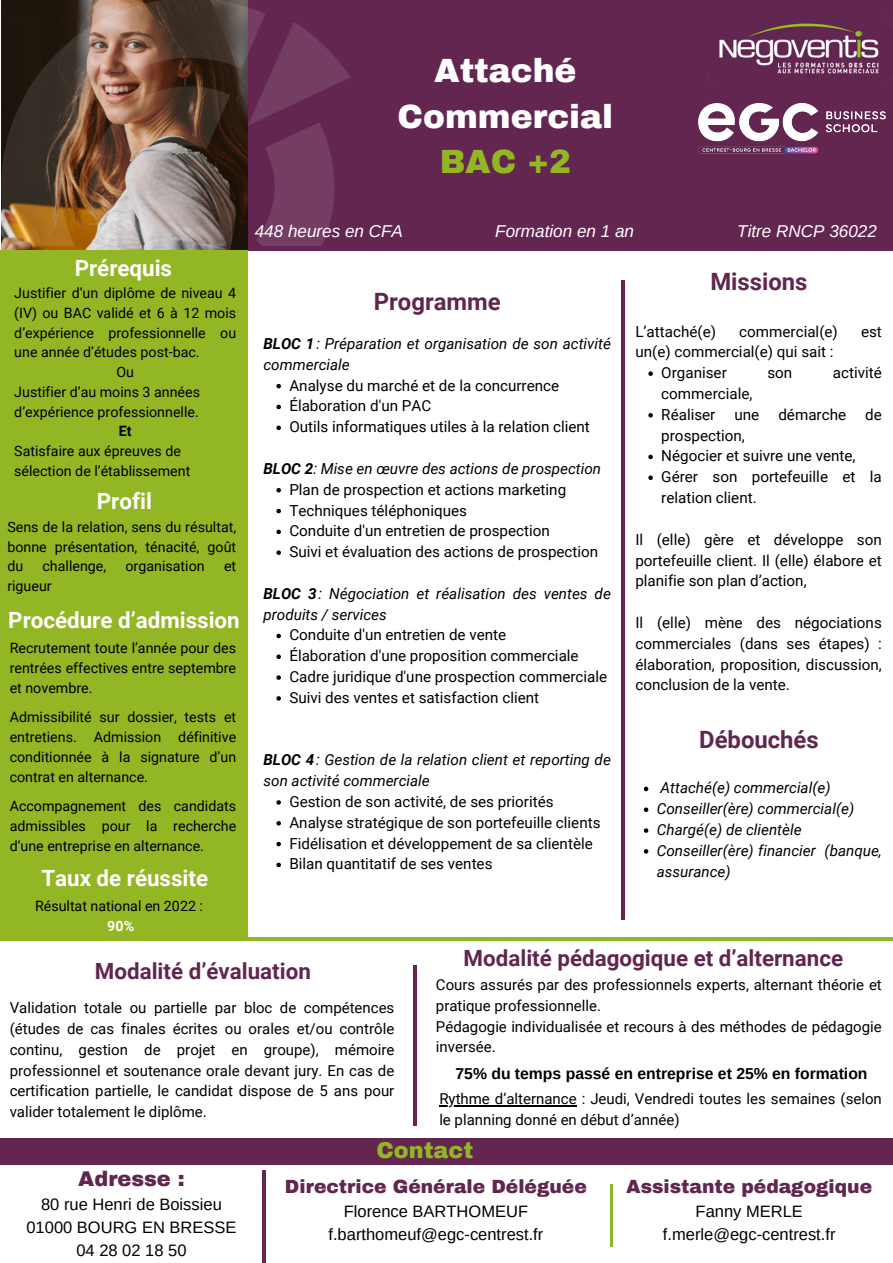
<style>
.page{position:relative;width:893px;height:1263px;background:#fff}
.page>*{position:absolute;margin:0;border:0;box-sizing:border-box;transform-origin:0 0}
.t1{font:900 32.85px/45.6px "Archivo";color:#fff;text-align:center}
.t2{font:900 32.85px "Archivo";color:#93b624}
.t3{font:700 23.85px "Roboto";color:#612650}
.t4{font:700 22.35px "Roboto";color:#612650}
.t5{font:700 22.35px "Roboto";color:#fff}
.t6{font:900 22.35px "Archivo";color:#93b624}
.t7{font:900 20.85px "Archivo";color:#612650}
.t8{font:900 18.67px "Archivo";color:#612650}
.t9{font:italic 17.1px "Arimo";color:#fff}
.t10{font:16.5px "Arimo";color:#000}
.t11{font:700 15.75px "Arimo";color:#000}
.t12{font:15.23px/20.9px "Roboto";color:#000;text-align:justify}
.t13{font:italic 15.23px/20.9px "Roboto";color:#000}
.t14{font:15px/20.9px "Roboto";color:#000}
.t15{font:14.25px/19.6px "Roboto";color:#000;text-align:justify}
.t16{font:700 14.25px "Roboto";color:#fff}
.t17{font:700 14.25px "Roboto";color:#000}
.s1{font-weight:700}
</style>
<div class="page">
<div style="left:236px;top:0;width:657px;height:250px;background:#622651"></div>
<img style="left:2px;top:0;width:348px;height:246px">
<hr style="left:621px;top:280px;width:4px;height:639px;background:#622651">
<div style="left:0;top:250px;width:247px;height:689px;background:#93b624"></div>
<svg style="left:648px;top:371px;width:5px;height:5px"></svg>
<svg style="left:648px;top:413px;width:5px;height:4px"></svg>
<svg style="left:648px;top:455px;width:5px;height:4px"></svg>
<svg style="left:648px;top:475px;width:5px;height:5px"></svg>
<svg style="left:644px;top:787px;width:4px;height:4px"></svg>
<svg style="left:644px;top:807px;width:4px;height:5px"></svg>
<svg style="left:644px;top:828px;width:4px;height:5px"></svg>
<svg style="left:644px;top:849px;width:4px;height:5px"></svg>
<svg style="left:276px;top:384px;width:5px;height:4px"></svg>
<svg style="left:276px;top:405px;width:5px;height:4px"></svg>
<svg style="left:276px;top:425px;width:5px;height:5px"></svg>
<svg style="left:276px;top:488px;width:5px;height:4px"></svg>
<svg style="left:276px;top:509px;width:5px;height:4px"></svg>
<svg style="left:276px;top:530px;width:5px;height:4px"></svg>
<svg style="left:276px;top:550px;width:5px;height:5px"></svg>
<svg style="left:276px;top:634px;width:5px;height:4px"></svg>
<svg style="left:276px;top:654px;width:5px;height:5px"></svg>
<svg style="left:276px;top:675px;width:5px;height:5px"></svg>
<svg style="left:276px;top:696px;width:5px;height:5px"></svg>
<svg style="left:276px;top:800px;width:5px;height:5px"></svg>
<svg style="left:276px;top:821px;width:5px;height:4px"></svg>
<svg style="left:276px;top:842px;width:5px;height:4px"></svg>
<svg style="left:276px;top:863px;width:5px;height:4px"></svg>
<hr style="left:413px;top:965px;width:3px;height:161px;background:#622651">
<hr style="left:0;top:937px;width:893px;height:3px;background:#93b624">
<div style="left:0;top:1138px;width:893px;height:26px;background:#622651"></div>
<hr style="left:263px;top:1170px;width:3px;height:93px;background:#622651">
<hr style="left:610px;top:1184px;width:3px;height:63px;background:#93b624">
<img style="left:698px;top:103px;width:188px;height:51px">
<img style="left:706px;top:16px;width:185px;height:70px">
<hr style="left:439px;top:1105px;width:137px;height:1px;background:#000">
<p class="t1" style="left:398px;top:48px;width:217px">Attaché<br>Commercial</p>
<p class="t2" style="left:440px;top:144px;width:133px">BAC +2</p>
<p class="t5" style="left:75px;top:255px;width:99px">Prérequis</p>
<p class="t15" style="left:14px;top:284px;width:223px">Justifier d’un diplôme de niveau 4 (IV) ou BAC validé et 6 à 12 mois d’expérience professionnelle ou une année d’études post-bac.</p>
<p class="t15" style="left:116px;top:362px;width:19px">Ou</p>
<p class="t15" style="left:14px;top:382px;width:187px">Justifier d’au moins 3 années</p>
<p class="t15" style="left:14px;top:402px;width:186px">d’expérience professionnelle.</p>
<p class="t17" style="left:119px;top:423px;width:14px">Et</p>
<p class="t15" style="left:14px;top:441px;width:168px">Satisfaire aux épreuves de</p>
<p class="t15" style="left:14px;top:461px;width:178px">sélection de l’établissement</p>
<p class="t5" style="left:97px;top:488px;width:57px">Profil</p>
<p class="t15" style="left:7px;top:517px;width:230px">Sens de la relation, sens du résultat, bonne présentation, ténacité, goût du</p>
<p class="t15" style="left:42px;top:557px;width:65px">challenge,</p>
<p class="t15" style="left:125px;top:557px;width:81px">organisation</p>
<p class="t15" style="left:224px;top:557px;width:14px">et</p>
<p class="t15" style="left:7px;top:576px;width:46px">rigueur</p>
<p class="t5" style="left:8px;top:607px;width:233px">Procédure d’admission</p>
<p class="t15" style="left:10px;top:638px;width:228px">Recrutement toute l’année pour des rentrées effectives entre septembre et novembre.</p>
<p class="t15" style="left:10px;top:708px;width:228px">Admissibilité sur dossier, tests et entretiens. Admission définitive conditionnée à la signature d’un contrat en alternance.</p>
<p class="t15" style="left:10px;top:797px;width:228px">Accompagnement des candidats admissibles pour la recherche d’une entreprise en alternance.</p>
<p class="t5" style="left:41px;top:865px;width:168px">Taux de réussite</p>
<p class="t15" style="left:35px;top:897px;width:169px">Résultat national en 2022 :</p>
<p class="t16" style="left:107px;top:918px;width:28px">90%</p>
<p class="t9" style="left:255px;top:222px;width:150px">448 heures en CFA</p>
<p class="t9" style="left:737px;top:222px;width:141px">Titre RNCP 36022</p>
<p class="t9" style="left:495px;top:222px;width:140px">Formation en 1 an</p>
<p class="t3" style="left:374px;top:288px;width:128px">Programme</p>
<p class="t13" style="left:263px;top:333px;width:349px"><span class="s1">BLOC 1</span>: Préparation et organisation de son activité commerciale</p>
<p class="t12" style="left:289px;top:375px;width:271px">Analyse du marché et de la concurrence</p>
<p class="t12" style="left:289px;top:396px;width:143px">Élaboration d'un PAC</p>
<p class="t12" style="left:289px;top:417px;width:302px">Outils informatiques utiles à la relation client</p>
<p class="t13" style="left:263px;top:458px;width:339px"><span class="s1">BLOC 2</span>: Mise en œuvre des actions de prospection</p>
<p class="t12" style="left:289px;top:479px;width:278px">Plan de prospection et actions marketing</p>
<p class="t12" style="left:289px;top:500px;width:179px">Techniques téléphoniques</p>
<p class="t12" style="left:289px;top:521px;width:262px">Conduite d'un entretien de prospection</p>
<p class="t12" style="left:289px;top:541px;width:310px">Suivi et évaluation des actions de prospection</p>
<p class="t13" style="left:263px;top:583px;width:349px"><span class="s1">BLOC 3</span>: Négociation et réalisation des ventes de produits / services</p>
<p class="t12" style="left:289px;top:625px;width:218px">Conduite d'un entretien de vente</p>
<p class="t12" style="left:289px;top:646px;width:291px">Élaboration d'une proposition commerciale</p>
<p class="t12" style="left:289px;top:666px;width:319px">Cadre juridique d'une prospection commerciale</p>
<p class="t12" style="left:289px;top:687px;width:251px">Suivi des ventes et satisfaction client</p>
<p class="t13" style="left:263px;top:750px;width:349px"><span class="s1">BLOC 4</span>: Gestion de la relation client et reporting de son activité commerciale</p>
<p class="t12" style="left:289px;top:791px;width:266px">Gestion de son activité, de ses priorités</p>
<p class="t12" style="left:289px;top:812px;width:313px">Analyse stratégique de son portefeuille clients</p>
<p class="t12" style="left:289px;top:833px;width:305px">Fidélisation et développement de sa clientèle</p>
<p class="t12" style="left:289px;top:854px;width:205px">Bilan quantitatif de ses ventes</p>
<p class="t3" style="left:710px;top:268px;width:99px">Missions</p>
<p class="t12" style="left:635px;top:321px;width:82px">L’attaché(e)</p>
<p class="t12" style="left:739px;top:321px;width:100px">commercial(e)</p>
<p class="t12" style="left:861px;top:321px;width:22px">est</p>
<p class="t12" style="left:635px;top:342px;width:200px">un(e) commercial(e) qui sait :</p>
<p class="t12" style="left:661px;top:362px;width:67px">Organiser</p>
<p class="t12" style="left:767px;top:362px;width:26px">son</p>
<p class="t12" style="left:833px;top:362px;width:50px">activité</p>
<p class="t12" style="left:661px;top:383px;width:93px">commerciale,</p>
<p class="t12" style="left:661px;top:404px;width:56px">Réaliser</p>
<p class="t12" style="left:734px;top:404px;width:26px">une</p>
<p class="t12" style="left:778px;top:404px;width:69px">démarche</p>
<p class="t12" style="left:865px;top:404px;width:18px">de</p>
<p class="t12" style="left:661px;top:425px;width:85px">prospection,</p>
<p class="t12" style="left:661px;top:446px;width:196px">Négocier et suivre une vente,</p>
<p class="t12" style="left:661px;top:467px;width:222px">Gérer son portefeuille et la relation client.</p>
<p class="t12" style="left:635px;top:529px;width:248px">Il (elle) gère et développe son portefeuille client. Il (elle) élabore et planifie son plan d’action,</p>
<p class="t12" style="left:635px;top:612px;width:248px">Il (elle) mène des négociations commerciales (dans ses étapes) : élaboration, proposition, discussion, conclusion de la vente.</p>
<p class="t3" style="left:699px;top:726px;width:121px">Débouchés</p>
<p class="t13" style="left:660px;top:778px;width:172px">Attaché(e) commercial(e)</p>
<p class="t13" style="left:657px;top:799px;width:199px">Conseiller(ère) commercial(e)</p>
<p class="t13" style="left:657px;top:819px;width:146px">Chargé(e) de clientèle</p>
<p class="t13" style="left:657px;top:840px;width:226px">Conseiller(ère) financier (banque, assurance)</p>
<p class="t4" style="left:463px;top:945px;width:381px">Modalité pédagogique et d’alternance</p>
<p class="t14" style="left:436px;top:974px;width:447px">Cours assurés par des professionnels experts, alternant théorie et pratique professionnelle.</p>
<p class="t14" style="left:436px;top:1016px;width:447px">Pédagogie individualisée et recours à des méthodes de pédagogie inversée.</p>
<p class="t11" style="left:455px;top:1064px;width:413px">75% du temps passé en entreprise et 25% en formation</p>
<p class="t4" style="left:95px;top:958px;width:217px">Modalité d’évaluation</p>
<p class="t14" style="left:10px;top:997px;width:386px;text-align:justify">Validation totale ou partielle par bloc de compétences (études de cas finales écrites ou orales et/ou contrôle continu, gestion de projet en groupe), mémoire professionnel et soutenance orale devant jury. En cas de certification partielle, le candidat dispose de 5 ans pour valider totalement le diplôme.</p>
<p class="t6" style="left:376px;top:1138px;width:98px">Contact</p>
<p class="t7" style="left:78px;top:1168px;width:108px">Adresse :</p>
<p class="t10" style="left:41px;top:1195px;width:182px">80 rue Henri de Boissieu</p>
<p class="t10" style="left:26px;top:1218px;width:211px">01000 BOURG EN BRESSE</p>
<p class="t10" style="left:76px;top:1241px;width:112px">04 28 02 18 50</p>
<p class="t14" style="left:439px;top:1088px;width:444px">Rythme d’alternance : Jeudi, Vendredi toutes les semaines (selon le planning donné en début d’année)</p>
<p class="t8" style="left:285px;top:1177px;width:303px">Directrice Générale Déléguée</p>
<p class="t10" style="left:344px;top:1202px;width:186px">Florence BARTHOMEUF</p>
<p class="t10" style="left:328px;top:1225px;width:216px">f.barthomeuf@egc-centrest.fr</p>
<p class="t8" style="left:626px;top:1177px;width:247px">Assistante pédagogique</p>
<p class="t10" style="left:695px;top:1202px;width:109px">Fanny MERLE</p>
<p class="t10" style="left:663px;top:1225px;width:174px">f.merle@egc-centrest.fr</p>
</div>
